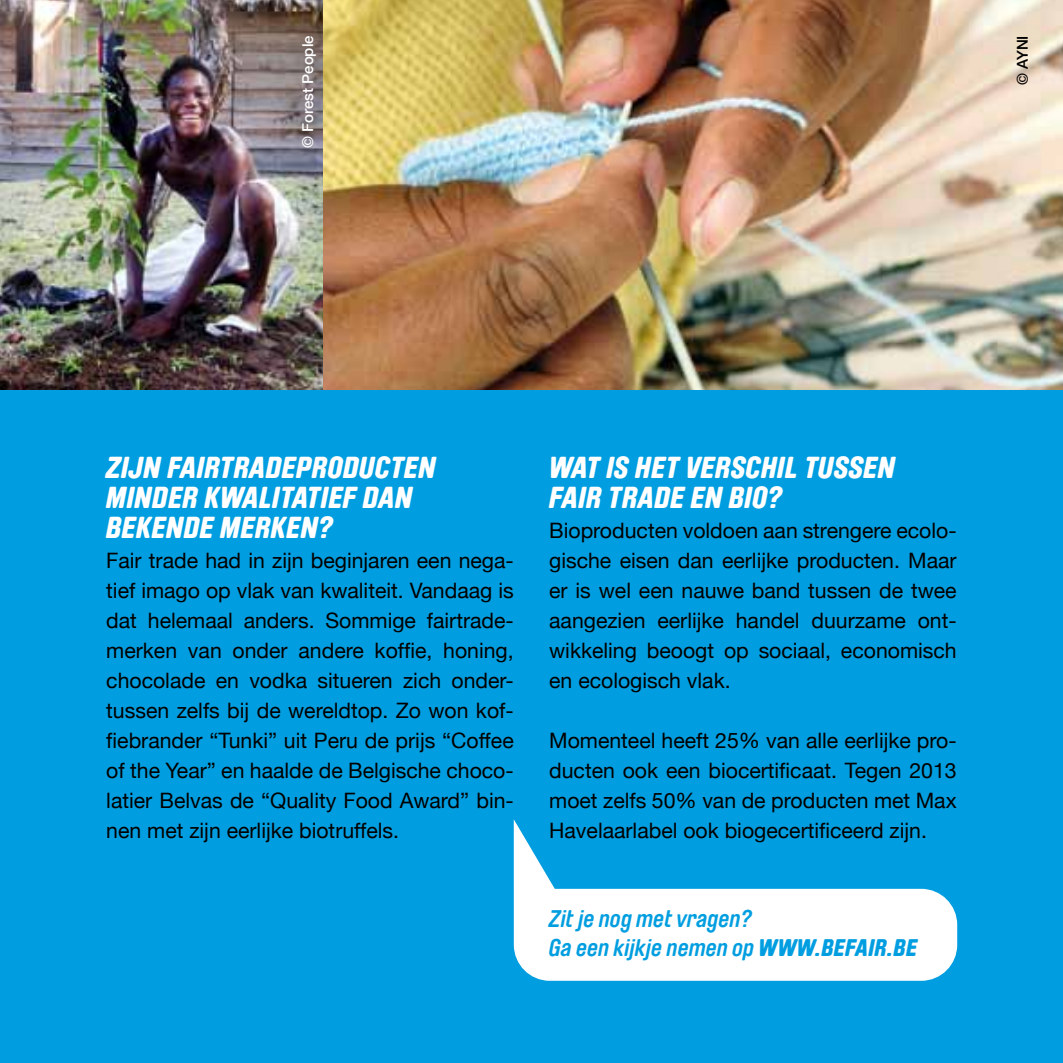
<style>
.page{position:relative;width:1063px;height:1063px;background:#009ee0}
.page>*{position:absolute;margin:0;border:0;box-sizing:border-box;transform-origin:0 0}
.t1{font:italic 900 30px/30px "Brauer Neue Std";letter-spacing:.015em;color:#fff}
.t2{font:italic 700 23.75px/28.5px "Brauer Neue Std";color:#009ee0}
.t3{font:21.25px/30px "Helvetica Neue";color:#000;text-align:justify}
.t4{font:500 15px "Helvetica Neue";color:#fff}
.t5{font:500 15px "Helvetica Neue";color:#000}
.s1{font-weight:900}
</style>
<div class="page">
<img style="left:0;top:0;width:1063px;height:390px">
<svg style="left:514px;top:820px;width:443px;height:161px;fill:#fff"></svg>
<p class="t4" style="left:299px;top:148px;width:114px;rotate:-90deg">© Forest People</p>
<p class="t5" style="left:1013px;top:85px;width:51px;rotate:-90deg">© AYNI</p>
<h1 class="t1" style="left:107px;top:453px;width:254px">ZIJN FAIRTRADEPRODUCT</h1>
<h1 class="t1" style="left:107px;top:453px;width:331px;text-indent:298px">EN<br>MINDER KWALITATIEF DAN<br>BEKENDE MERKEN?</h1>
<p class="t3" style="left:106px;top:545px;width:409px">Fair trade had in zijn beginjaren een nega&shy;tief imago op vlak van kwaliteit. Vandaag is dat helemaal anders. Sommige fairtrade&shy;merken van onder andere koffie, honing, chocolade en vodka situeren zich onder&shy;tussen zelfs bij de wereldtop. Zo won kof&shy;fiebrander “Tunki” uit Peru de prijs “Coffee of the Year” en haalde de Belgische choco&shy;latier Belvas de “Quality Food Award” bin&shy;nen met zijn eerlijke biotruffels.</p>
<h1 class="t1" style="left:549px;top:453px;width:348px">WAT IS HET VERSCHIL TUSSEN<br>FAIR TRADE EN BIO?</h1>
<p class="t3" style="left:549px;top:515px;width:409px">Bioproducten voldoen aan strengere ecolo&shy;gische eisen dan eerlijke producten. Maar er is wel een nauwe band tussen de twee aangezien eerlijke handel duurzame ont&shy;wikkeling beoogt op sociaal, economisch en ecologisch vlak.</p>
<p class="t3" style="left:549px;top:725px;width:409px">Momenteel heeft 25% van alle eerlijke pro&shy;ducten ook een biocertificaat. Tegen 2013 moet zelfs 50% van de producten met Max Havelaarlabel ook biogecertificeerd zijn.</p>
<p class="t2" style="left:549px;top:905px;width:370px">Zit je nog met vragen?<br>Ga een kijkje nemen op <span class="s1">WWW.BEFAIR.BE</span></p>
</div>
